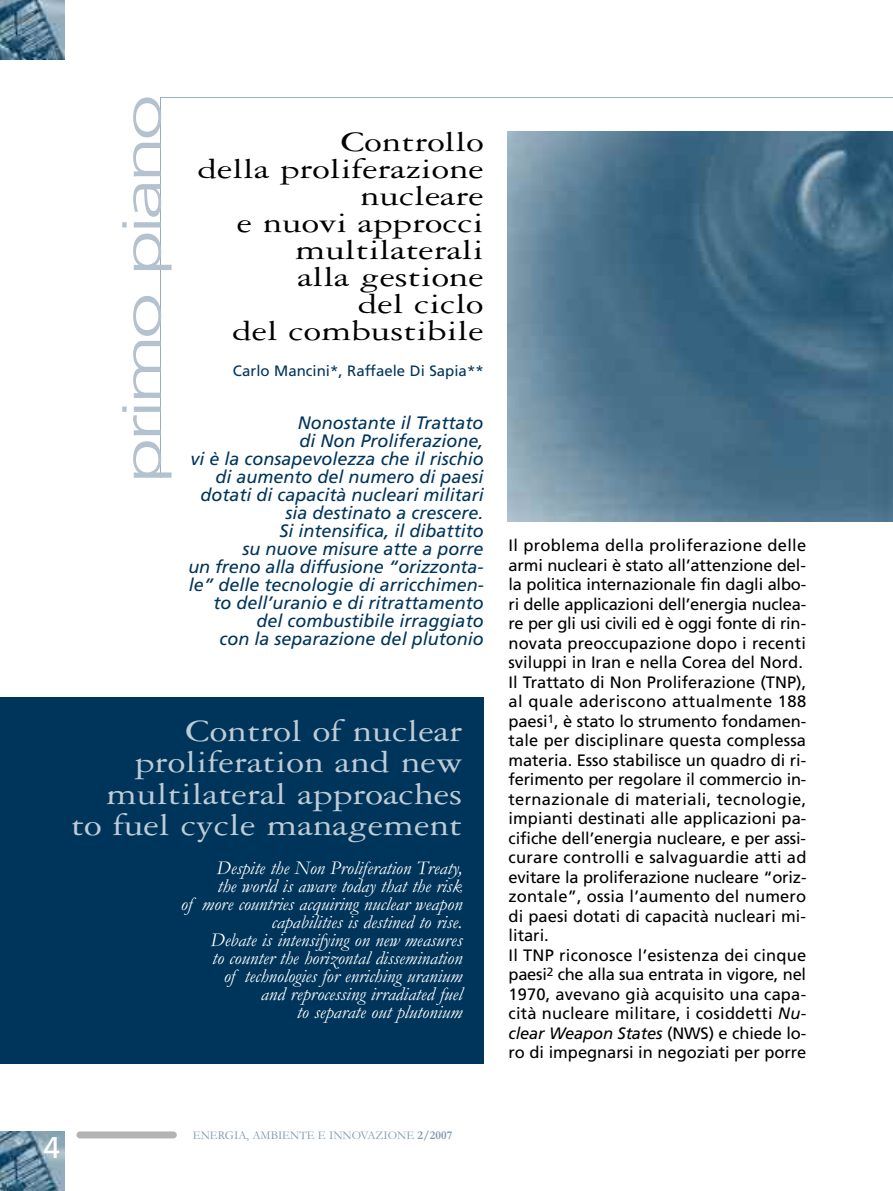
<style>
.page{position:relative;width:893px;height:1191px;background:#fff}
.page>*{position:absolute;margin:0;border:0;box-sizing:border-box;transform-origin:0 0}
.t1{font:300 52.5px "Frutiger";letter-spacing:-.055em;color:#b3c2ce;scale:1.6 1}
.t2{font:33px/31.5px "Garamond Three";color:#bfccd6;text-align:right;scale:1.2 1}
.t3{font:30px/27px "Garamond Three";color:#000;text-align:right;scale:1.3 1}
.t4{font:30px "Frutiger";color:#fff}
.t5{font:italic 19.5px/18px "Garamond";color:#fff;text-align:right}
.t6{font:italic 18px/18px "Frutiger";color:#00355b;text-align:right}
.t7{font:16.5px/19.5px "Frutiger";color:#000}
.t8{font:15px "Frutiger";color:#00355b}
.t9{font:12px "Garamond";color:#809aad}
.s1{font-style:italic}
.s2{font-weight:700}
</style>
<div class="page">
<img style="left:0;top:0;width:64px;height:60px">
<svg style="left:160px;top:97px;width:733px;height:381px"></svg>
<img style="left:0;top:1131px;width:64px;height:60px">
<div style="left:77px;top:1131px;width:100px;height:7px;background:#b3b3b3;border-radius:3px"></div>
<div style="left:0;top:698px;width:484px;height:365px;background:#00355b"></div>
<img style="left:508px;top:132px;width:384px;height:390px">
<h1 class="t1" style="left:121px;top:484px;width:245px;rotate:-90deg">primo piano</h1>
<h3 class="t3" style="left:198px;top:131px;width:221px">Controllo<br>della proliferazione nucleare<br>e nuovi approcci multilaterali<br>alla gestione<br>del ciclo<br>del combustibile</h3>
<p class="t8" style="left:233px;top:365px;width:252px">Carlo Mancini*, Raffaele Di Sapia**</p>
<p class="t6" style="left:188px;top:414px;width:297px">Nonostante il Trattato<br>di Non Proliferazione,<br>vi è la consapevolezza che il rischio di aumento del numero di paesi dotati di capacità nucleari militari sia destinato a crescere.<br>Si intensifica, il dibattito<br>su nuove misure atte a porre<br>un freno alla diffusione “orizzonta&shy;le” delle tecnologie di arricchimen&shy;to dell’uranio e di ritrattamento del combustibile irraggiato<br>con la separazione del plutonio</p>
<h2 class="t2" style="left:71px;top:718px;width:328px">Control of nuclear proliferation and new multilateral approaches to fuel cycle management</h2>
<p class="t5" style="left:181px;top:858px;width:283px">Despite the Non Proliferation Treaty,<br>the world is aware today that the risk<br>of more countries acquiring nuclear weapon capabilities is destined to rise.<br>Debate is intensifying on new measures<br>to counter the horizontal dissemination<br>of technologies for enriching uranium<br>and reprocessing irradiated fuel<br>to separate out plutonium</p>
<p class="t7" style="left:508px;top:537px;width:299px">Il problema della proliferazione delle armi nucleari è stato all’attenzione del&shy;la politica internazionale fin dagli albo&shy;ri delle applicazioni dell’energia nuclea&shy;re per gli usi civili ed è oggi fonte di rin&shy;novata preoccupazione dopo i recenti sviluppi in Iran e nella Corea del Nord.<br>Il Trattato di Non Proliferazione (TNP), al quale aderiscono attualmente 188 paesi<sup>1</sup>, è stato lo strumento fondamen&shy;tale per disciplinare questa complessa materia. Esso stabilisce un quadro di ri&shy;ferimento per regolare il commercio in&shy;ternazionale di materiali, tecnologie, impianti destinati alle applicazioni pa&shy;cifiche dell’energia nucleare, e per assi&shy;curare controlli e salvaguardie atti ad evitare la proliferazione nucleare “oriz&shy;zontale”, ossia l’aumento del numero di paesi dotati di capacità nucleari mi&shy;litari.<br>Il TNP riconosce l’esistenza dei cinque paesi<sup>2</sup> che alla sua entrata in vigore, nel 1970, avevano già acquisito una capa&shy;cità nucleare militare, i cosiddetti <span class="s1">Nu&shy;clear Weapon States</span> (NWS) e chiede lo&shy;ro di impegnarsi in negoziati per porre</p>
<h3 class="t4" style="left:44px;top:1135px;width:18px">4</h3>
<p class="t9" style="left:193px;top:1128px;width:261px">ENERGIA, AMBIENTE E INNOVAZIONE <span class="s2">2/2007</span></p>
</div>
